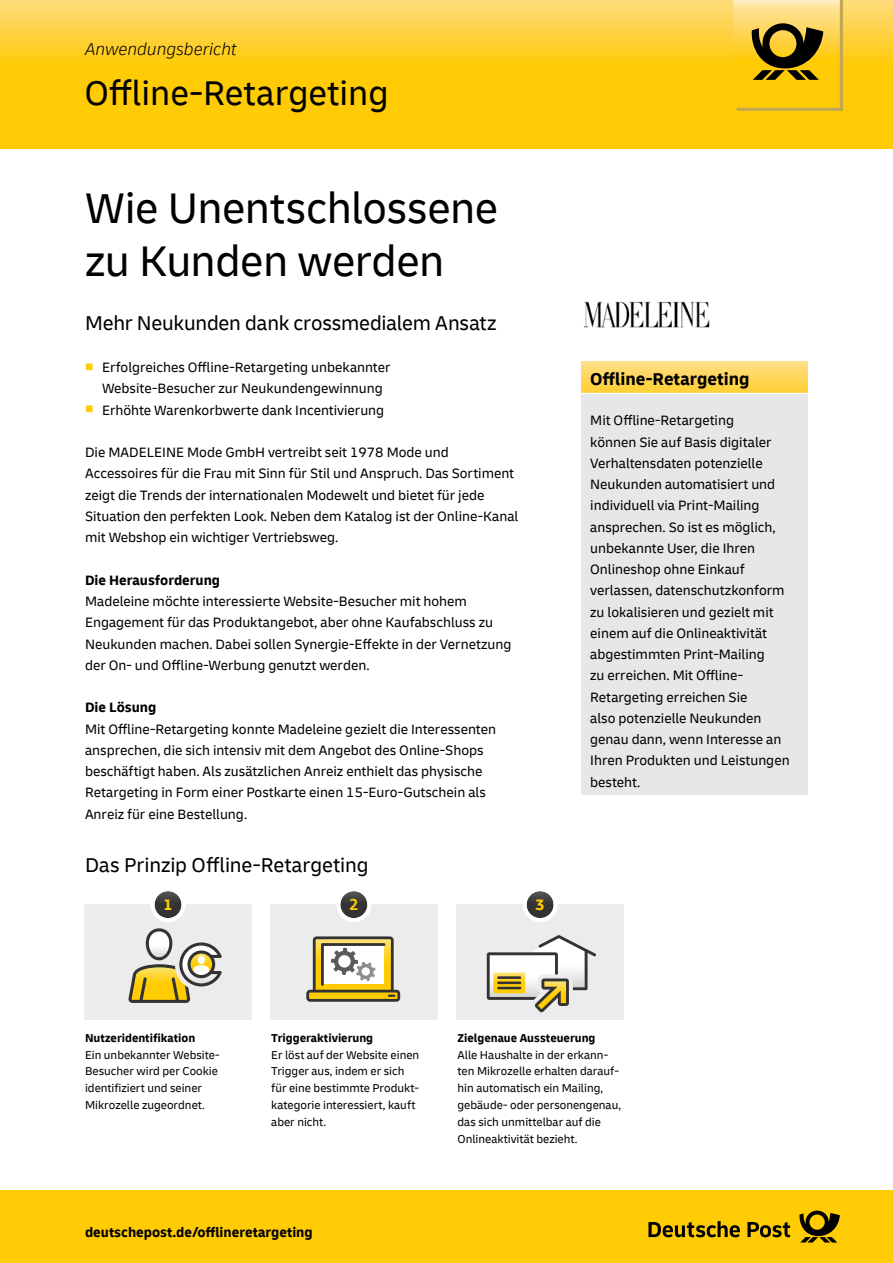
<style>
.page{position:relative;width:893px;height:1263px;background:#fff}
.page>*{position:absolute;margin:0;border:0;box-sizing:border-box;transform-origin:0 0}
.t1{font:45px/53.1px "Delivery";letter-spacing:-.01em;color:#000}
.t2{font:36px "Delivery";color:#000}
.t3{font:21px "Delivery";letter-spacing:-.005em;color:#000}
.t4{font:700 18px "Delivery";color:#000}
.t5{font:italic 300 18px "Delivery";color:#000}
.t6{font:700 15.9px "Delivery";color:#ffcb03}
.t7{font:700 15.9px "Frutiger 65";color:#ffcb03}
.t8{font:14.25px/21.3px "Delivery";color:#000}
.t9{font:700 14.25px "Delivery";color:#000}
.t10{font:12px/16.8px "Delivery";color:#000}
.t11{font:700 12px "Delivery";color:#000}
.s1{color:#ffcb05}
</style>
<div class="page">
<svg style="left:0;top:0;width:893px;height:149px;background:#ffce1f"></svg>
<div style="left:0;top:1191px;width:893px;height:72px;background:#ffcb05"></div>
<svg style="left:648px;top:1210px;width:192px;height:32px"></svg>
<svg style="left:733px;top:0;width:4px;height:108px"></svg>
<svg style="left:737px;top:0;width:106px;height:111px;background:#cfac30"></svg>
<img style="left:583px;top:301px;width:127px;height:27px">
<div style="left:84px;top:905px;width:168px;height:115px;background:#edecec"></div>
<svg style="left:151px;top:891px;width:34px;height:31px"></svg>
<svg style="left:128px;top:928px;width:94px;height:75px"></svg>
<div style="left:270px;top:905px;width:167px;height:115px;background:#edecec"></div>
<svg style="left:336px;top:891px;width:35px;height:31px"></svg>
<svg style="left:306px;top:936px;width:95px;height:66px;background:#c4b784"></svg>
<div style="left:456px;top:905px;width:168px;height:115px;background:#edecec"></div>
<svg style="left:523px;top:891px;width:35px;height:31px"></svg>
<svg style="left:487px;top:935px;width:109px;height:77px"></svg>
<hr style="left:497px;top:976px;width:24px;height:3px;background:#333">
<hr style="left:497px;top:981px;width:24px;height:3px;background:#333">
<hr style="left:497px;top:987px;width:24px;height:2px;background:#333">
<div style="left:582px;top:361px;width:226px;height:32px;background:linear-gradient(to bottom,#ffdf89,#ffcf34)"></div>
<div style="left:582px;top:393px;width:226px;height:402px;background:#e6e7e8"></div>
<hr style="left:582px;top:393px;width:230px;height:1px;background:#fff">
<p class="t5" style="left:85px;top:38px;width:153px">Anwendungsbericht</p>
<h2 class="t2" style="left:84px;top:71px;width:306px">Offline-Retargeting</h2>
<h1 class="t1" style="left:85px;top:182px;width:415px">Wie Unentschlossene zu Kunden werden</h1>
<h3 class="t3" style="left:85px;top:310px;width:413px">Mehr Neukunden dank crossmedialem Ansatz</h3>
<p class="t8" style="left:102px;top:357px;width:290px;text-indent:-17px"><span class="s1">■</span> Erfolgreiches Offline-Retargeting unbekannter<br>Website-Besucher zur Neukundengewinnung</p>
<p class="t8" style="left:85px;top:399px;width:301px"><span class="s1">■</span> Erhöhte Warenkorbwerte dank Incentivierung</p>
<p class="t8" style="left:85px;top:442px;width:435px">Die MADELEINE Mode GmbH vertreibt seit 1978 Mode und Accessoires für die Frau mit Sinn für Stil und Anspruch. Das Sortiment zeigt die Trends der internationalen Modewelt und bietet für jede Situation den perfekten Look. Neben dem Katalog ist der Online-Kanal mit Webshop ein wichtiger Vertriebsweg.</p>
<p class="t9" style="left:85px;top:571px;width:137px">Die Herausforderung</p>
<p class="t8" style="left:85px;top:590px;width:428px">Madeleine möchte interessierte Website-Besucher mit hohem Engagement für das Produktangebot, aber ohne Kaufabschluss zu Neukunden machen. Dabei sollen Synergie-Effekte in der Vernetzung der On- und Offline-Werbung genutzt werden.</p>
<p class="t9" style="left:85px;top:699px;width:73px">Die Lösung</p>
<p class="t8" style="left:85px;top:718px;width:412px">Mit Offline-Retargeting konnte Madeleine gezielt die Interessenten ansprechen, die sich intensiv mit dem Angebot des Online-Shops beschäftigt haben. Als zusätzlichen Anreiz enthielt das physische Retargeting in Form einer Postkarte einen 15-Euro-Gutschein als Anreiz für eine Bestellung.</p>
<h3 class="t3" style="left:85px;top:852px;width:285px">Das Prinzip Offline-Retargeting</h3>
<p class="t6" style="left:163px;top:895px;width:11px">1</p>
<p class="t7" style="left:350px;top:895px;width:10px">2</p>
<p class="t6" style="left:535px;top:895px;width:11px">3</p>
<p class="t4" style="left:590px;top:367px;width:161px">Offline-Retargeting</p>
<p class="t8" style="left:590px;top:410px;width:201px">Mit Offline-Retargeting<br>können Sie auf Basis digitaler<br>Verhaltensdaten potenzielle<br>Neukunden automatisiert und individuell via Print-Mailing ansprechen. So ist es möglich, unbekannte User, die Ihren<br>Onlineshop ohne Einkauf verlassen, datenschutzkonform zu lokalisieren und gezielt mit einem auf die Onlineaktivität abgestimmten Print-Mailing<br>zu erreichen. Mit Offline-<br>Retargeting erreichen Sie<br>also potenzielle Neukunden genau dann, wenn Interesse an<br>Ihren Produkten und Leistungen besteht.</p>
<p class="t11" style="left:85px;top:1030px;width:112px">Nutzeridentifikation</p>
<p class="t10" style="left:85px;top:1046px;width:136px">Ein unbekannter Website-<br>Besucher wird per Cookie identifiziert und seiner<br>Mikrozelle zugeordnet.</p>
<p class="t11" style="left:271px;top:1030px;width:103px">Triggeraktivierung</p>
<p class="t10" style="left:271px;top:1046px;width:150px">Er löst auf der Website einen<br>Trigger aus, indem er sich für eine bestimmte Produkt&shy;kategorie interessiert, kauft aber nicht.</p>
<p class="t9" style="left:85px;top:1223px;width:229px">deutschepost.de/offlineretargeting</p>
<p class="t11" style="left:458px;top:1030px;width:139px">Zielgenaue Aussteuerung</p>
<p class="t10" style="left:458px;top:1046px;width:165px">Alle Haushalte in der erkann&shy;ten Mikrozelle erhalten darauf&shy;hin automatisch ein Mailing, gebäude- oder personengenau, das sich unmittelbar auf die<br>Onlineaktivität bezieht.</p>
</div>
